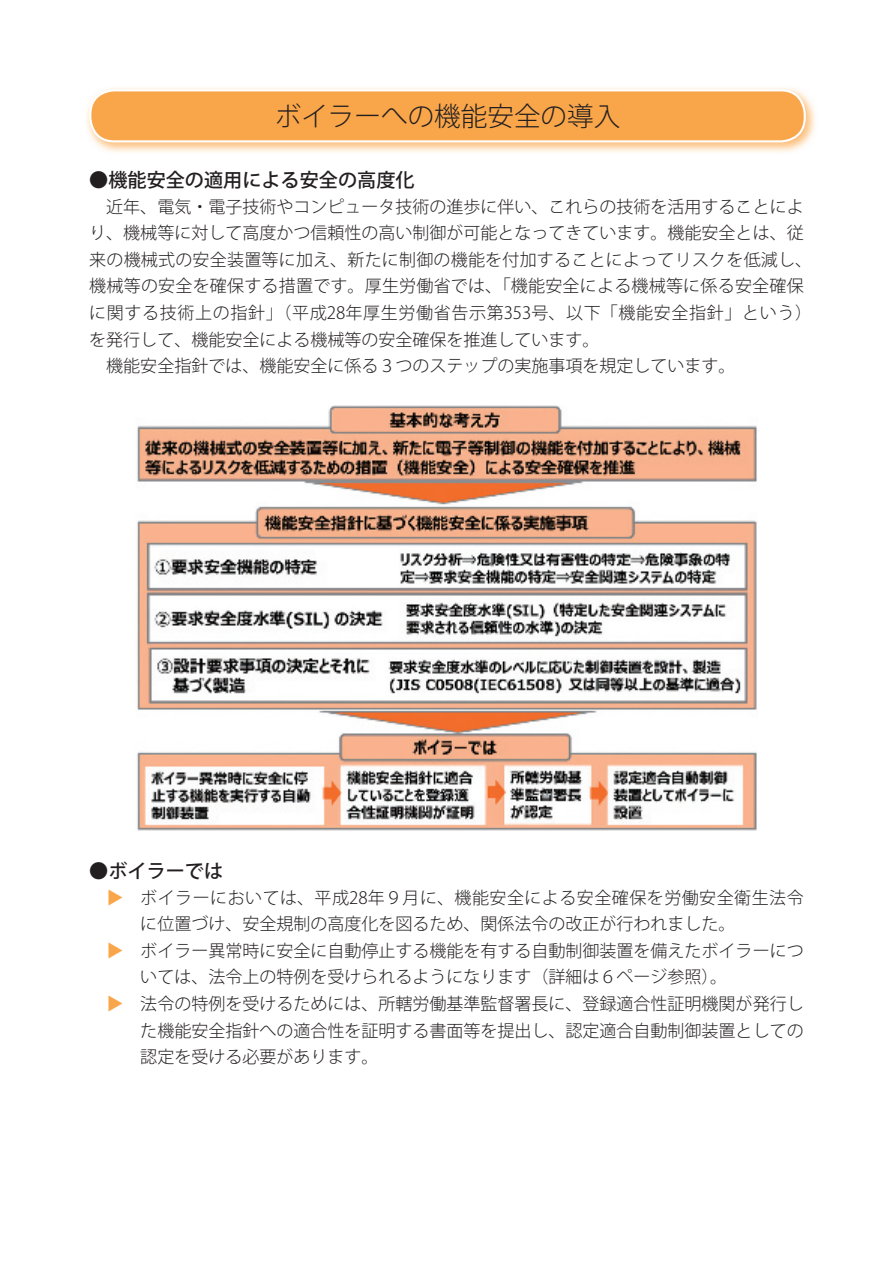
<style>
.page{position:relative;width:893px;height:1263px;background:#fff}
.page>*{position:absolute;margin:0;border:0;box-sizing:border-box;transform-origin:0 0}
.t1{font:26.55px "Koz Go Pr 6 N Light 90 msp RKSJ H";color:#231f20}
.t2{font:19.2px "Koz Go Pr 6 N Medium 90 msp RKSJ H";color:#231f20}
.t3{font:16.95px/26.5px "Koz Go Pr 6 N Light 90 msp RKSJ H";color:#231f20}
.t4{font:16.95px "Koz Go Pr 6 N Light 90 msp RKSJ H";color:#f9a64a}
</style>
<div class="page">
<img style="left:87px;top:87px;width:729px;height:65px">
<div style="left:90px;top:90px;width:715px;height:51px;background:#f9a64a;border-radius:24px"></div>
<div style="left:89px;top:89px;width:717px;height:53px;border:2px solid #fff;border-radius:24px"></div>
<img style="left:136px;top:405px;width:621px;height:426px">
<h1 class="t1" style="left:275px;top:106px;width:347px">ボイラーへの機能安全の導入</h1>
<p class="t2" style="left:89px;top:172px;width:327px">●機能安全の適用による安全の高度化</p>
<p class="t3" style="left:89px;top:195px;width:724px">　近年、電気・電子技術やコンピュータ技術の進歩に伴い、これらの技術を活用することにより、機械等に対して高度かつ信頼性の高い制御が可能となってきています。機能安全とは、従来の機械式の安全装置等に加え、新たに制御の機能を付加することによってリスクを低減し、機械等の安全を確保する措置です。厚生労働省では、「機能安全による機械等に係る安全確保に関する技術上の指針」（平成28年厚生労働省告示第353号、以下「機能安全指針」という）を発行して、機能安全による機械等の安全確保を推進しています。<br>　機能安全指針では、機能安全に係る３つのステップの実施事項を規定しています。</p>
<p class="t2" style="left:89px;top:863px;width:135px">●ボイラーでは</p>
<p class="t4" style="left:121px;top:889px;width:19px;rotate:90deg">▲</p>
<p class="t3" style="left:140px;top:886px;width:665px;text-indent:-17px">　 ボイラーにおいては、平成28年９月に、機能安全による安全確保を労働安全衛生法令に位置づけ、安全規制の高度化を図るため、関係法令の改正が行われました。</p>
<p class="t4" style="left:121px;top:942px;width:19px;rotate:90deg">▲</p>
<p class="t3" style="left:140px;top:939px;width:665px;text-indent:-17px">　 ボイラー異常時に安全に自動停止する機能を有する自動制御装置を備えたボイラーについては、法令上の特例を受けられるようになります（詳細は６ページ参照）。</p>
<p class="t4" style="left:121px;top:995px;width:19px;rotate:90deg">▲</p>
<p class="t3" style="left:140px;top:993px;width:665px;text-align:justify;text-indent:-17px">　 法令の特例を受けるためには、所轄労働基準監督署長に、登録適合性証明機関が発行した機能安全指針への適合性を証明する書面等を提出し、認定適合自動制御装置としての認定を受ける必要があります。</p>
</div>
